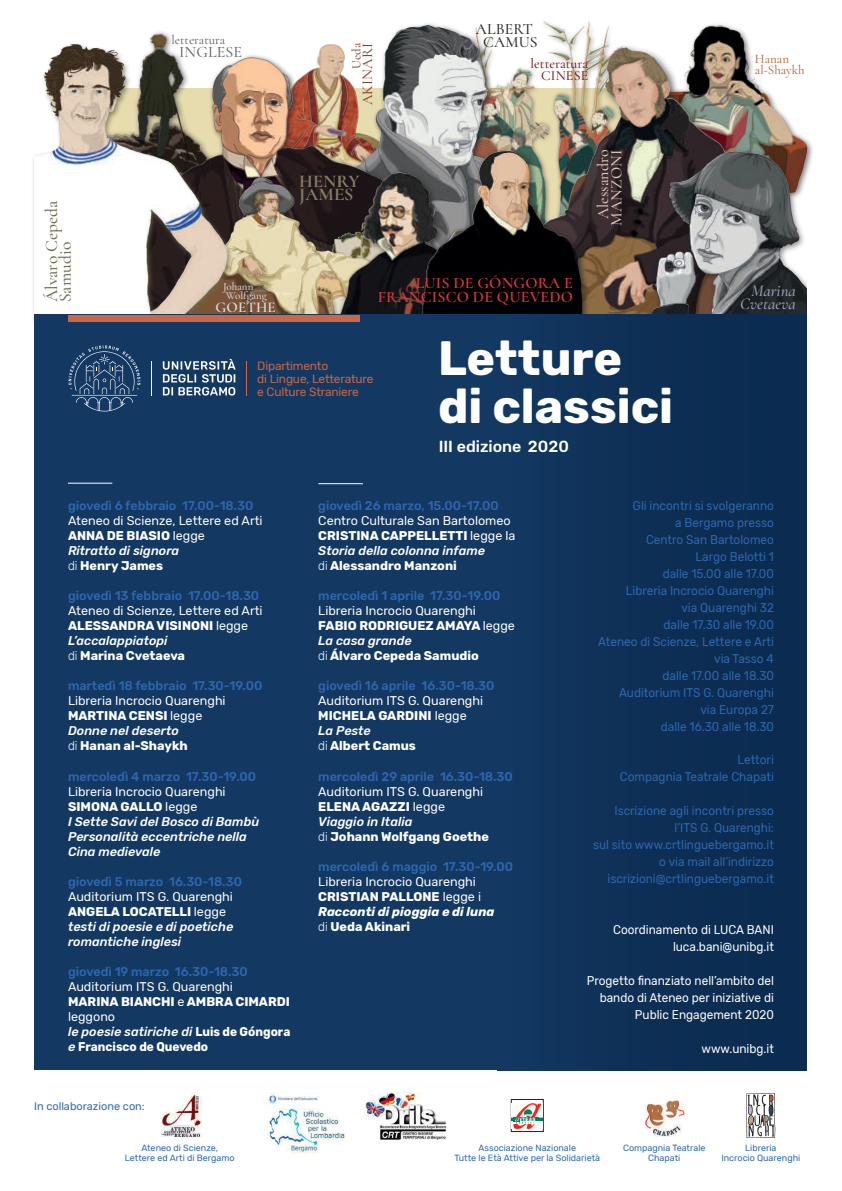
<style>
.page{position:relative;width:842px;height:1191px;background:#fff}
.page>*{position:absolute;margin:0;border:0;box-sizing:border-box;transform-origin:0 0}
.t1{font:700 48px/48px "Rubik";color:#fff}
.t2{font:700 18px "Cormorant Garamond";letter-spacing:.01em;color:#847c62}
.t3{font:500 17.5px/13.6px "Cormorant Garamond";letter-spacing:-.005em;color:#6b6a48}
.t4{font:italic 500 16.8px/13px "Cormorant Garamond";color:#99a3bc;text-align:right}
.t5{font:600 16px/14.3px "Cormorant Garamond";letter-spacing:.01em;color:#d73a3f;text-align:right}
.t6{font:500 16px/13px "Cormorant Garamond";color:#e6cdbc;text-align:center}
.t7{font:500 16px "Rubik";color:#fff}
.t8{font:500 16px "Cormorant Garamond";letter-spacing:.01em;color:#63676a}
.t9{font:500 15.7px/12.6px "Cormorant Garamond";letter-spacing:.01em;color:#231f20;text-align:center}
.t10{font:500 14.9px "Cormorant Garamond";letter-spacing:.01em;color:#804632}
.t11{font:600 14.9px "Cormorant Garamond";letter-spacing:.01em;color:#dee1e9}
.t12{font:500 14px/12.1px "Cormorant Garamond";color:#791113;text-align:right}
.t13{font:500 13px/11px "Cormorant Garamond";color:#af673d}
.t14{font:500 13px "Cormorant Garamond";color:#63676a}
.t15{font:500 12.7px "Cormorant Garamond";color:#804632}
.t16{font:12.6px/17px "Rubik";color:#2d68b0;text-align:right;scale:.94 1}
.t17{font:12.6px/15px "Rubik";color:#fff}
.t18{font:700 12.6px/15px "Rubik";color:#fff}
.t19{font:500 12.6px "Rubik";color:#2d68b0}
.t20{font:italic 500 12.6px/15px "Rubik";color:#fff}
.t21{font:12.6px/17px "Rubik";color:#fff;text-align:right;scale:.94 1}
.t22{font:12px/13px "Rubik";letter-spacing:-.015em;color:#cb6744}
.t23{font:11px "Rubik";color:#2d68b0}
.t24{font:500 11px/9px "Cormorant Garamond";color:#dee1e9}
.t25{font:9px/10px "Rubik";color:#2d68b0;text-align:center}
.s1{font-weight:700}
.s2{font-weight:500;font-style:italic}
.s3{font-weight:300}
.s4{font-weight:400;font-style:normal}
.s5{font-weight:700;font-style:normal}
.s6{font-weight:400}
.s7{font-weight:700;font-style:italic}
</style>
<div class="page">
<img style="left:623px;top:45px;width:21px;height:270px">
<svg style="left:644px;top:24px;width:169px;height:291px"></svg>
<img style="left:247px;top:21px;width:376px;height:294px">
<img style="left:161px;top:1092px;width:41px;height:46px">
<img style="left:263px;top:1092px;width:83px;height:63px">
<img style="left:365px;top:1092px;width:81px;height:47px">
<img style="left:645px;top:1100px;width:40px;height:37px">
<svg style="left:746px;top:1093px;width:29px;height:45px"></svg>
<svg style="left:511px;top:1099px;width:32px;height:32px"></svg>
<img style="left:512px;top:1103px;width:31px;height:25px">
<img style="left:534px;top:1117px;width:4px;height:4px">
<hr style="left:512px;top:1121px;width:31px;height:3px;background:#fff">
<svg style="left:513px;top:1117px;width:21px;height:6px"></svg>
<img style="left:34px;top:32px;width:213px;height:283px">
<div style="left:34px;top:315px;width:774px;height:755px;background:#133862"></div>
<div style="left:497px;top:315px;width:311px;height:755px;background:#0e2f55"></div>
<svg style="left:163px;top:359px;width:72px;height:36px"></svg>
<hr style="left:151px;top:361px;width:1px;height:34px;background:#fff">
<svg style="left:68px;top:345px;width:72px;height:66px"></svg>
<hr style="left:246px;top:361px;width:1px;height:34px;background:#cb6744">
<hr style="left:68px;top:483px;width:44px;height:1px;background:#fff">
<hr style="left:318px;top:483px;width:45px;height:1px;background:#fff">
<div style="left:68px;top:315px;width:292px;height:7px;background:#cb6744"></div>
<div style="left:808px;top:263px;width:34px;height:816px;background:#fff"></div>
<h3 class="t3" style="left:45px;top:302px;width:103px;rotate:-90deg">Álvaro Cepeda<br>Samudio</h3>
<p class="t14" style="left:171px;top:32px;width:55px">letteratura</p>
<p class="t8" style="left:179px;top:42px;width:65px">INGLESE</p>
<p class="t24" style="left:223px;top:282px;width:45px">Johann<br>Wolfgang</p>
<p class="t11" style="left:216px;top:298px;width:62px">GOETHE</p>
<p class="t15" style="left:349px;top:69px;width:27px;rotate:-90deg">Ueda</p>
<p class="t10" style="left:358px;top:105px;width:64px;rotate:-90deg">AKINARI</p>
<h2 class="t2" style="left:299px;top:170px;width:62px">HENRY</h2>
<h2 class="t2" style="left:299px;top:183px;width:56px">JAMES</h2>
<p class="t9" style="left:476px;top:23px;width:63px">ALBERT<br>CAMUS</p>
<p class="t12" style="left:531px;top:57px;width:59px">letteratura<br>CINESE</p>
<p class="t6" style="left:597px;top:226px;width:78px;rotate:-90deg">Alessandro<br>MANZONI</p>
<p class="t5" style="left:378px;top:276px;width:197px">LUIS DE GÓNGORA E<br>FRANCISCO DE QUEVEDO</p>
<p class="t22" style="left:257px;top:359px;width:118px">Dipartimento<br>di Lingue, Letterature e Culture Straniere</p>
<h1 class="t1" style="left:438px;top:336px;width:237px">Letture di classici</h1>
<p class="t7" style="left:439px;top:437px;width:132px">III edizione 2020</p>
<p class="t13" style="left:755px;top:53px;width:51px">Hanan al-Shaykh</p>
<h3 class="t4" style="left:740px;top:284px;width:57px">Marina<br>Cvetaeva</h3>
<p class="t19" style="left:68px;top:498px;width:187px">giovedì 6 febbraio 17.00-18.30</p>
<p class="t17" style="left:68px;top:513px;width:196px">Ateneo di Scienze, Lettere ed Arti<br><span class="s1">ANNA DE BIASIO</span> legge<br><span class="s2">Ritratto di signora<br></span><span class="s3">di</span> <span class="s1">Henry James</span></p>
<p class="t19" style="left:68px;top:588px;width:193px">giovedì 13 febbraio 17.00-18.30</p>
<p class="t17" style="left:68px;top:603px;width:196px">Ateneo di Scienze, Lettere ed Arti<br><span class="s1">ALESSANDRA VISINONI</span> legge<br><span class="s2">L’accalappiatopi<br></span><span class="s3">di</span> <span class="s1">Marina Cvetaeva</span></p>
<p class="t19" style="left:68px;top:678px;width:196px">martedì 18 febbraio 17.30-19.00</p>
<p class="t17" style="left:68px;top:694px;width:159px">Libreria Incrocio Quarenghi<br><span class="s1">MARTINA CENSI</span> legge<br><span class="s2">Donne nel deserto<br></span><span class="s3">di</span> <span class="s1">Hanan al-Shaykh</span></p>
<p class="t19" style="left:68px;top:769px;width:190px">mercoledì 4 marzo 17.30-19.00</p>
<p class="t20" style="left:68px;top:784px;width:193px"><span class="s4">Libreria Incrocio Quarenghi<br></span><span class="s5">SIMONA GALLO</span> <span class="s4">legge<br></span>I Sette Savi del Bosco di Bambù<br>Personalità eccentriche nella<br>Cina medievale</p>
<p class="t19" style="left:68px;top:874px;width:175px">giovedì 5 marzo 16.30-18.30</p>
<p class="t20" style="left:68px;top:889px;width:167px"><span class="s4">Auditorium ITS G. Quarenghi<br></span><span class="s5">ANGELA LOCATELLI</span> <span class="s4">legge </span>testi di poesie e di poetiche romantiche inglesi</p>
<p class="t19" style="left:68px;top:964px;width:181px">giovedì 19 marzo 16.30-18.30</p>
<p class="t18" style="left:68px;top:979px;width:224px"><span class="s6">Auditorium ITS G. Quarenghi<br></span>MARINA BIANCHI <span class="s6">e</span> AMBRA CIMARDI <span class="s6">leggono<br></span><span class="s2">le poesie satiriche di</span> Luis de Góngora <span class="s2">e</span> Francisco de Quevedo</p>
<p class="t19" style="left:318px;top:498px;width:182px">giovedì 26 marzo, 15.00-17.00</p>
<p class="t18" style="left:318px;top:513px;width:199px"><span class="s6">Centro Culturale San Bartolomeo<br></span>CRISTINA CAPPELLETTI <span class="s6">legge la<br></span><span class="s2">Storia della colonna infame<br></span><span class="s3">di</span> Alessandro Manzoni</p>
<p class="t19" style="left:318px;top:588px;width:184px">mercoledì 1 aprile 17.30-19.00</p>
<p class="t18" style="left:318px;top:603px;width:198px"><span class="s6">Libreria Incrocio Quarenghi<br></span>FABIO RODRIGUEZ AMAYA <span class="s6">legge<br></span><span class="s2">La casa grande<br></span><span class="s3">di</span> Álvaro Cepeda Samudio</p>
<p class="t19" style="left:318px;top:678px;width:178px">giovedì 16 aprile 16.30-18.30</p>
<p class="t17" style="left:318px;top:694px;width:166px">Auditorium ITS G. Quarenghi<br><span class="s1">MICHELA GARDINI</span> legge<br><span class="s2">La Peste<br></span><span class="s3">di</span> <span class="s1">Albert Camus</span></p>
<p class="t19" style="left:318px;top:769px;width:196px">mercoledì 29 aprile 16.30-18.30</p>
<p class="t18" style="left:318px;top:784px;width:172px"><span class="s6">Auditorium ITS G. Quarenghi<br></span>ELENA AGAZZI <span class="s6">legge<br></span><span class="s2">Viaggio in Italia<br></span><span class="s3">di</span> Johann Wolfgang Goethe</p>
<p class="t19" style="left:318px;top:859px;width:196px">mercoledì 6 maggio 17.30-19.00</p>
<p class="t17" style="left:318px;top:874px;width:178px">Libreria Incrocio Quarenghi<br><span class="s1">CRISTIAN PALLONE</span> legge i<br><span class="s7">Racconti di pioggia e di luna </span><span class="s3">di</span> <span class="s1">Ueda Akinari</span></p>
<p class="t16" style="left:598px;top:497px;width:188px">Gli incontri si svolgeranno<br>a Bergamo presso<br>Centro San Bartolomeo<br>Largo Belotti 1<br>dalle 15.00 alle 17.00<br>Libreria Incrocio Quarenghi<br>via Quarenghi 32<br>dalle 17.30 alle 19.00<br>Ateneo di Scienze, Lettere e Arti via Tasso 4<br>dalle 17.00 alle 18.30<br>Auditorium ITS G. Quarenghi<br>via Europa 27<br>dalle 16.30 alle 18.30</p>
<p class="t16" style="left:620px;top:751px;width:165px">Lettori<br>Compagnia Teatrale Chapati</p>
<p class="t16" style="left:593px;top:802px;width:194px">Iscrizione agli incontri presso l’ITS G. Quarenghi:<br>sul sito www.crtlinguebergamo.it o via mail all’indirizzo iscrizioni@crtlinguebergamo.it</p>
<p class="t21" style="left:613px;top:921px;width:172px">Coordinamento di LUCA BANI luca.bani@unibg.it</p>
<p class="t21" style="left:587px;top:972px;width:201px">Progetto finanziato nell’ambito del bando di Ateneo per iniziative di<br>Public Engagement 2020</p>
<p class="t21" style="left:701px;top:1040px;width:78px">www.unibg.it</p>
<p class="t23" style="left:34px;top:1099px;width:112px">In collaborazione con:</p>
<p class="t25" style="left:125px;top:1142px;width:111px">Ateneo di Scienze,<br>Lettere ed Arti di Bergamo</p>
<p class="t25" style="left:623px;top:1142px;width:84px">Compagnia Teatrale<br>Chapati</p>
<p class="t25" style="left:721px;top:1142px;width:80px">Libreria<br>Incrocio Quarenghi</p>
<p class="t25" style="left:454px;top:1142px;width:147px">Associazione Nazionale<br>Tutte le Età Attive per la Solidarietà</p>
</div>
